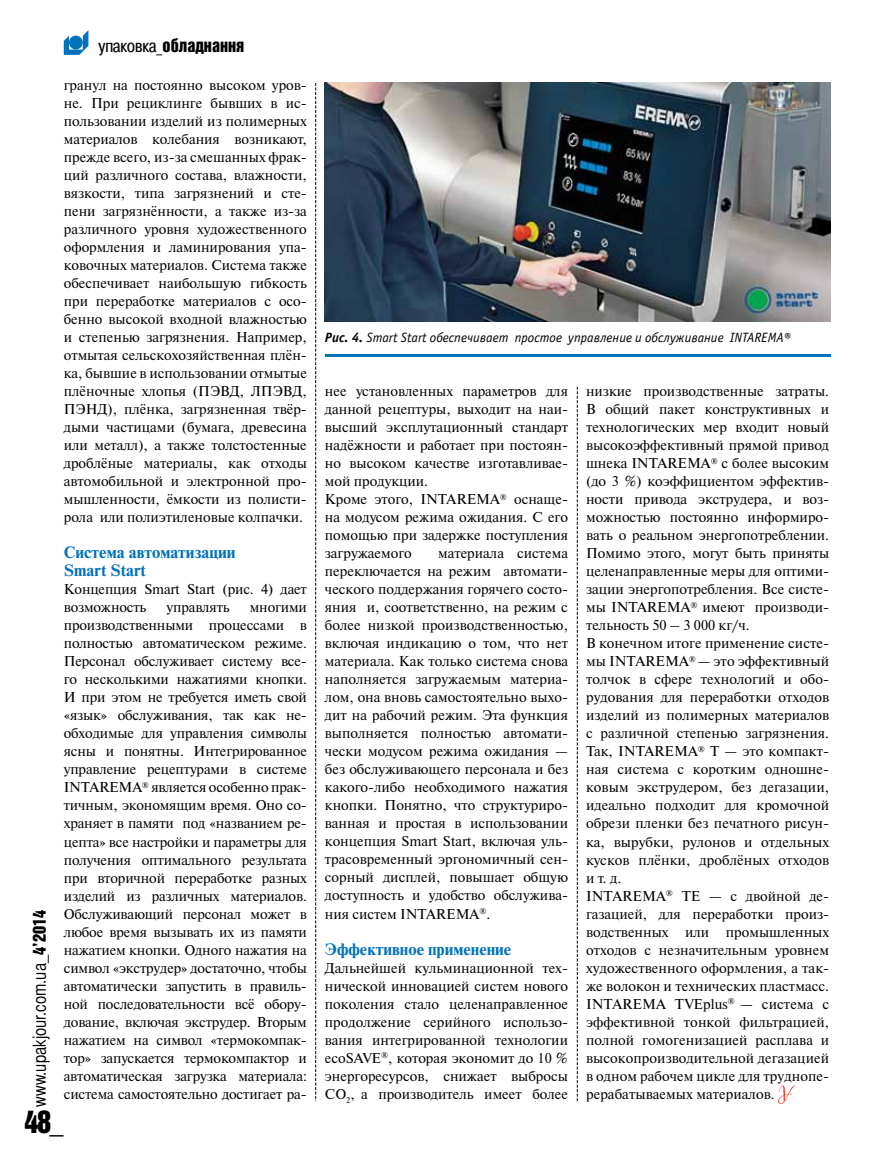
<style>
.page{position:relative;width:893px;height:1170px;background:#fff}
.page>*{position:absolute;margin:0;border:0;box-sizing:border-box;transform-origin:0 0}
.t1{font:31.5px "Bastion Kontrast Alt C";color:#000}
.t2{font:18px "Bastion C";color:#000}
.t3{font:18px "Bastion Kontrast Alt C";color:#000}
.t4{font:700 16.5px/18px "Newton C";color:#0072bc}
.t5{font:14.25px/18px "Newton C";color:#000;text-align:justify}
.t6{font:italic 13.5px "Officina Sans C";color:#000}
.s1{font-family:"Bastion Kontrast Alt C"}
.s2{font-family:"Pragmatica Cond C"}
.s3{font-weight:700}
</style>
<div class="page">
<svg style="left:778px;top:1085px;width:17px;height:18px"></svg>
<svg style="left:64px;top:30px;width:24px;height:25px"></svg>
<img style="left:325px;top:83px;width:506px;height:239px">
<hr style="left:325px;top:354px;width:506px;height:3px;background:#0072bc">
<svg style="left:577px;top:387px;width:1px;height:714px"></svg>
<svg style="left:315px;top:83px;width:1px;height:1018px"></svg>
<p class="t2" style="left:29px;top:1106px;width:198px;rotate:-90deg">www.upakjour.com.ua_<span class="s1">4’2014</span></p>
<p class="t3" style="left:99px;top:36px;width:147px"><span class="s2">упаковка_</span>обладнання</p>
<p class="t5" style="left:64px;top:76px;width:245px">гранул на постоянно высоком уров&shy;не. При рециклинге бывших в ис&shy;пользовании изделий из полимерных материалов колебания возникают, прежде всего, из-за смешанных фрак&shy;ций различного состава, влажности, вязкости, типа загрязнений и сте&shy;пени загрязнённости, а также из-за различного уровня художественного оформления и ламинирования упа&shy;ковочных материалов. Система также обеспечивает наибольшую гибкость при переработке материалов с осо&shy;бенно высокой входной влажностью и степенью загрязнения. Например, отмытая сельскохозяйственная плён&shy;ка, бывшие в использовании отмытые плёночные хлопья (ПЭВД, ЛПЭВД, ПЭНД), плёнка, загрязненная твёр&shy;дыми частицами (бумага, древесина или металл), а также толстостенные дроблёные материалы, как отходы автомобильной и электронной про&shy;мышленности, ёмкости из полисти&shy;рола или полиэтиленовые колпачки.</p>
<p class="t4" style="left:64px;top:543px;width:173px">Система автоматизации<br>Smart Start</p>
<p class="t5" style="left:64px;top:580px;width:245px">Концепция Smart Start (рис. 4) дает возможность</p>
<p class="t5" style="left:167px;top:598px;width:65px">управлять</p>
<p class="t5" style="left:64px;top:598px;width:245px;text-indent:186px">многими производственными процессами в полностью автоматическом режиме.<br>Персонал обслуживает систему все&shy;го несколькими нажатиями кнопки.<br>И при этом не требуется иметь свой «язык» обслуживания, так как не&shy;обходимые для управления символы ясны и понятны. Интегрированное управление рецептурами в системе INTAREMA<sup>®</sup> является особенно прак&shy;тичным, экономящим время. Оно со&shy;храняет в памяти под «названием ре&shy;цепта» все настройки и параметры для получения оптимального результата при вторичной переработке разных изделий из различных материалов.<br>Обслуживающий персонал может в любое время вызывать их из памяти нажатием кнопки. Одного нажатия на символ «экструдер» достаточно, чтобы автоматически запустить в правиль&shy;ной последовательности всё обору&shy;дование, включая экструдер. Вторым нажатием на символ «термокомпак&shy;тор» запускается термокомпактор и автоматическая загрузка материала: система самостоятельно достигает ра-</p>
<h1 class="t1" style="left:25px;top:1105px;width:41px">48_</h1>
<p class="t6" style="left:325px;top:330px;width:467px"><span class="s3">Рис. 4.</span> Smart Start обеспечивает простое управление и обслуживание INTAREMA®</p>
<p class="t5" style="left:325px;top:382px;width:245px;text-align:left">нее установленных параметров для данной рецептуры, выходит на наи&shy;высший эксплутационный стандарт надёжности и работает при постоян&shy;но высоком качестве изготавливае&shy;мой продукции.<br>Кроме этого, INTAREMA<sup>®</sup> оснаще&shy;на модусом режима ожидания. С его помощью при задержке поступления загружаемого</p>
<p class="t5" style="left:325px;top:544px;width:245px;text-indent:113px">материала система переключается на режим автомати&shy;ческого поддержания горячего состо&shy;яния и, соответственно, на режим с более низкой производственностью, включая индикацию о том, что нет материала. Как только система снова наполняется загружаемым материа&shy;лом, она вновь самостоятельно выхо&shy;дит на рабочий режим. Эта функция выполняется полностью автомати&shy;чески модусом режима ожидания — без обслуживающего персонала и без какого-либо необходимого нажатия кнопки. Понятно, что структуриро&shy;ванная и простая в использовании концепция Smart Start, включая уль&shy;трасовременный эргономичный сен&shy;сорный дисплей, повышает общую доступность и удобство обслужива&shy;ния систем INTAREMA<sup>®</sup>.</p>
<p class="t4" style="left:325px;top:939px;width:188px">Эффективное применение</p>
<p class="t5" style="left:325px;top:958px;width:245px">Дальнейшей кульминационной тех&shy;нической инновацией систем нового поколения стало целенаправленное продолжение серийного использо&shy;вания интегрированной технологии ecoSAVE<sup>®</sup>, которая экономит до 10 % энергоресурсов, снижает выбросы CO<sub>2</sub>, а производитель имеет более</p>
<p class="t5" style="left:586px;top:382px;width:245px;text-align:left">низкие производственные затраты.<br>В общий пакет конструктивных и технологических мер входит новый высокоэффективный прямой привод шнека INTAREMA<sup>®</sup> с более высоким (до 3 %) коэффициентом эффектив&shy;ности привода экструдера, и воз&shy;можностью постоянно информиро&shy;вать о реальном энергопотреблении.<br>Помимо этого, могут быть приняты целенаправленные меры для оптими&shy;зации энергопотребления. Все систе&shy;мы INTAREMA<sup>®</sup> имеют производи&shy;тельность 50 – 3 000 кг/ч.<br>В конечном итоге применение систе&shy;мы INTAREMA<sup>®</sup> — это эффективный толчок в сфере технологий и обо&shy;рудования для переработки отходов изделий из полимерных материалов с различной степенью загрязнения.<br>Так, INTAREMA<sup>®</sup> T — это компакт&shy;ная система с коротким одношне&shy;ковым экструдером, без дегазации, идеально подходит для кромочной обрези пленки без печатного рисун&shy;ка, вырубки, рулонов и отдельных кусков плёнки, дроблёных отходов и т. д.<br>INTAREMA<sup>®</sup> TE — с двойной де&shy;газацией, для переработки произ&shy;водственных или промышленных отходов с незначительным уровнем художественного оформления, а так&shy;же волокон и технических пластмасс.<br>INTAREMA TVEplus<sup>®</sup> — система с эффективной тонкой фильтрацией, полной гомогенизацией расплава и высокопроизводительной дегазацией в одном рабочем цикле для труднопе&shy;рерабатываемых материалов.</p>
</div>
